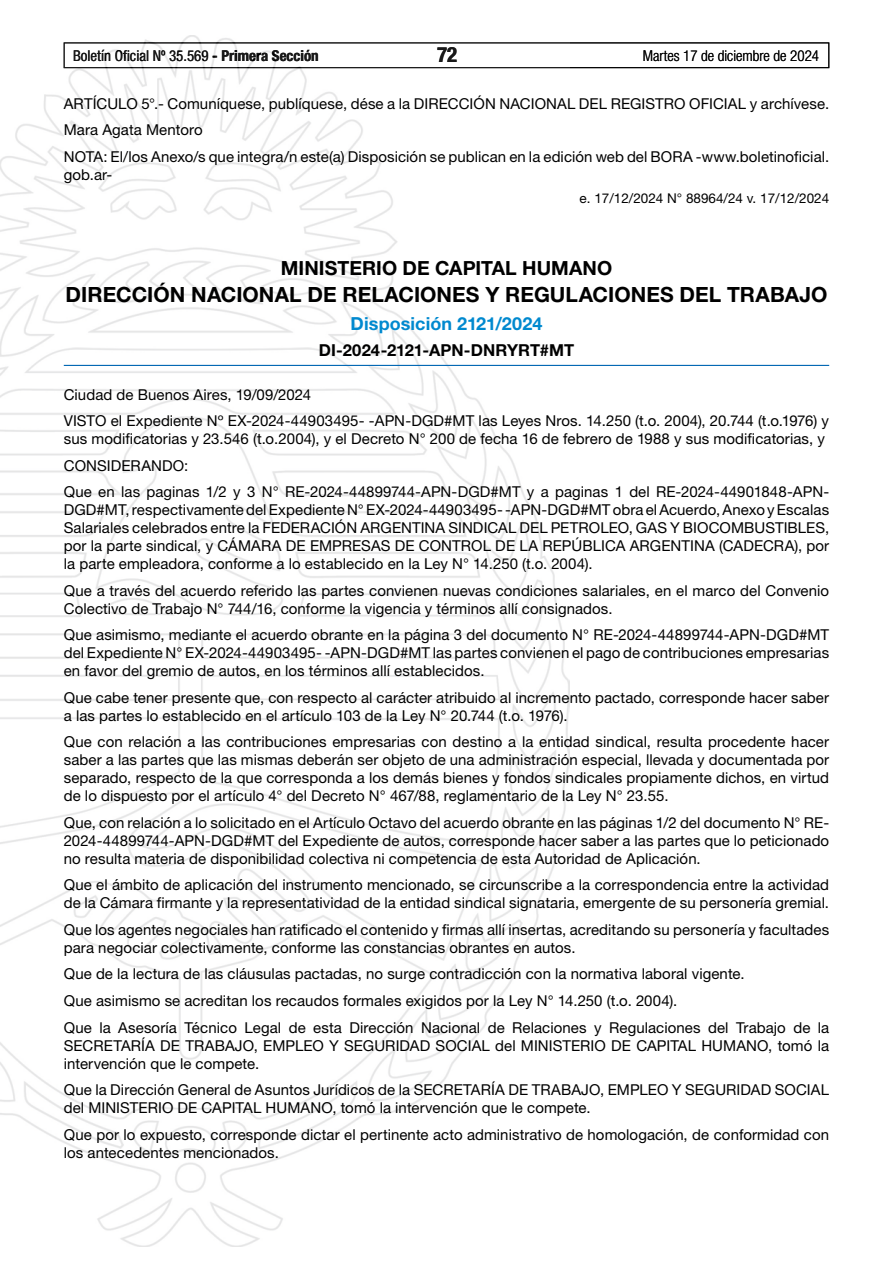
<style>
.page{position:relative;width:893px;height:1263px;background:#fff}
.page>*{position:absolute;margin:0;border:0;box-sizing:border-box;transform-origin:0 0}
.t1{font:700 21px "Helvetica Neue LT Std";color:#000}
.t2{font:700 condensed 21px "Helvetica Neue LT Std";color:#000}
.t3{font:700 19.5px "Helvetica Neue LT Std";letter-spacing:.005em;color:#000}
.t4{font:700 18px "Helvetica Neue LT Std";letter-spacing:.005em;color:#0089cf}
.t5{font:700 16.5px "Helvetica Neue LT Std";letter-spacing:.005em;color:#000}
.t6{font:15px/18px "Helvetica Neue LT Std";letter-spacing:.005em;color:#000}
.t7{font:condensed 15px "Helvetica Neue LT Std";color:#000}
.t8{font:300 condensed 15px "Helvetica Neue LT Std";color:#000}
.t9{font:13.5px "Helvetica Neue LT Std";color:#000}
.s1{font-weight:700}
</style>
<div class="page">
<div style="left:64px;top:43px;width:765px;height:25px;border:1px solid #000"></div>
<img style="left:0;top:35px;width:569px;height:1211px">
<hr style="left:64px;top:365px;width:765px;height:1px;background:#0066b3">
<p class="t7" style="left:73px;top:47px;width:247px">Boletín Oficial Nº 35.569 <span class="s1">- Primera Sección</span></p>
<h1 class="t2" style="left:437px;top:42px;width:22px">72</h1>
<p class="t8" style="left:643px;top:47px;width:178px">Martes 17 de diciembre de 2024</p>
<p class="t6" style="left:64px;top:90px;width:767px;line-height:26.5px">ARTÍCULO 5°.- Comuníquese, publíquese, dése a la DIRECCIÓN NACIONAL DEL REGISTRO OFICIAL y archívese.<br>Mara Agata Mentoro<br>NOTA: El/los Anexo/s que integra/n este(a) Disposición se publican en la edición web del BORA -www.boletinoficial.</p>
<p class="t6" style="left:64px;top:165px;width:50px">gob.ar-</p>
<p class="t9" style="left:580px;top:190px;width:251px">e. 17/12/2024 N° 88964/24 v. 17/12/2024</p>
<h2 class="t3" style="left:281px;top:256px;width:333px">MINISTERIO DE CAPITAL HUMANO</h2>
<h1 class="t1" style="left:66px;top:281px;width:763px">DIRECCIÓN NACIONAL DE RELACIONES Y REGULACIONES DEL TRABAJO</h1>
<p class="t4" style="left:351px;top:312px;width:193px">Disposición 2121/2024</p>
<p class="t5" style="left:319px;top:340px;width:257px">DI-2024-2121-APN-DNRYRT#MT</p>
<p class="t6" style="left:64px;top:381px;width:767px;line-height:26.5px">Ciudad de Buenos Aires, 19/09/2024<br>VISTO el Expediente Nº EX-2024-44903495- -APN-DGD#MT las Leyes Nros. 14.250 (t.o. 2004), 20.744 (t.o.1976) y</p>
<p class="t6" style="left:64px;top:426px;width:767px;line-height:26.5px">sus modificatorias y 23.546 (t.o.2004), y el Decreto N° 200 de fecha 16 de febrero de 1988 y sus modificatorias, y<br>CONSIDERANDO:<br>Que en las paginas 1/2 y 3 N° RE-2024-44899744-APN-DGD#MT y a paginas 1 del RE-2024-44901848-APN-</p>
<p class="t6" style="left:64px;top:501px;width:767px;text-align:justify">DGD#MT, respectivamente del Expediente N° EX-2024-44903495- -APN-DGD#MT obra el Acuerdo, Anexo y Escalas Salariales celebrados entre la FEDERACIÓN ARGENTINA SINDICAL DEL PETROLEO, GAS Y BIOCOMBUSTIBLES, por la parte sindical, y CÁMARA DE EMPRESAS DE CONTROL DE LA REPÚBLICA ARGENTINA (CADECRA), por la parte empleadora, conforme a lo establecido en la Ley N° 14.250 (t.o. 2004).</p>
<p class="t6" style="left:64px;top:581px;width:767px">Que a través del acuerdo referido las partes convienen nuevas condiciones salariales, en el marco del Convenio<br>Colectivo de Trabajo N° 744/16, conforme la vigencia y términos allí consignados.</p>
<p class="t6" style="left:64px;top:626px;width:767px;text-align:justify">Que asimismo, mediante el acuerdo obrante en la página 3 del documento N° RE-2024-44899744-APN-DGD#MT del Expediente N° EX-2024-44903495- -APN-DGD#MT las partes convienen el pago de contribuciones empresarias en favor del gremio de autos, en los términos allí establecidos.</p>
<p class="t6" style="left:64px;top:688px;width:767px">Que cabe tener presente que, con respecto al carácter atribuido al incremento pactado, corresponde hacer saber a las partes lo establecido en el artículo 103 de la Ley N° 20.744 (t.o. 1976).</p>
<p class="t6" style="left:64px;top:733px;width:767px;text-align:justify">Que con relación a las contribuciones empresarias con destino a la entidad sindical, resulta procedente hacer saber a las partes que las mismas deberán ser objeto de una administración especial, llevada y documentada por separado, respecto de la que corresponda a los demás bienes y fondos sindicales propiamente dichos, en virtud de lo dispuesto por el artículo 4° del Decreto N° 467/88, reglamentario de la Ley N° 23.55.</p>
<p class="t6" style="left:64px;top:813px;width:767px;text-align:justify">Que, con relación a lo solicitado en el Artículo Octavo del acuerdo obrante en las páginas 1/2 del documento N° RE-2024-44899744-APN-DGD#MT del Expediente de autos, corresponde hacer saber a las partes que lo peticionado no resulta materia de disponibilidad colectiva ni competencia de esta Autoridad de Aplicación.</p>
<p class="t6" style="left:64px;top:876px;width:767px">Que el ámbito de aplicación del instrumento mencionado, se circunscribe a la correspondencia entre la actividad de la Cámara firmante y la representatividad de la entidad sindical signataria, emergente de su personería gremial.</p>
<p class="t6" style="left:64px;top:920px;width:767px">Que los agentes negociales han ratificado el contenido y firmas allí insertas, acreditando su personería y facultades para negociar colectivamente, conforme las constancias obrantes en autos.</p>
<p class="t6" style="left:64px;top:961px;width:767px;line-height:26.5px">Que de la lectura de las cláusulas pactadas, no surge contradicción con la normativa laboral vigente.<br>Que asimismo se acreditan los recaudos formales exigidos por la Ley N° 14.250 (t.o. 2004).<br>Que la Asesoría Técnico Legal de esta Dirección Nacional de Relaciones y Regulaciones del Trabajo de la</p>
<p class="t6" style="left:64px;top:1036px;width:767px">SECRETARÍA DE TRABAJO, EMPLEO Y SEGURIDAD SOCIAL del MINISTERIO DE CAPITAL HUMANO, tomó la intervención que le compete.</p>
<p class="t6" style="left:64px;top:1080px;width:767px">Que la Dirección General de Asuntos Jurídicos de la SECRETARÍA DE TRABAJO, EMPLEO Y SEGURIDAD SOCIAL del MINISTERIO DE CAPITAL HUMANO, tomó la intervención que le compete.</p>
<p class="t6" style="left:64px;top:1125px;width:767px">Que por lo expuesto, corresponde dictar el pertinente acto administrativo de homologación, de conformidad con los antecedentes mencionados.</p>
</div>
